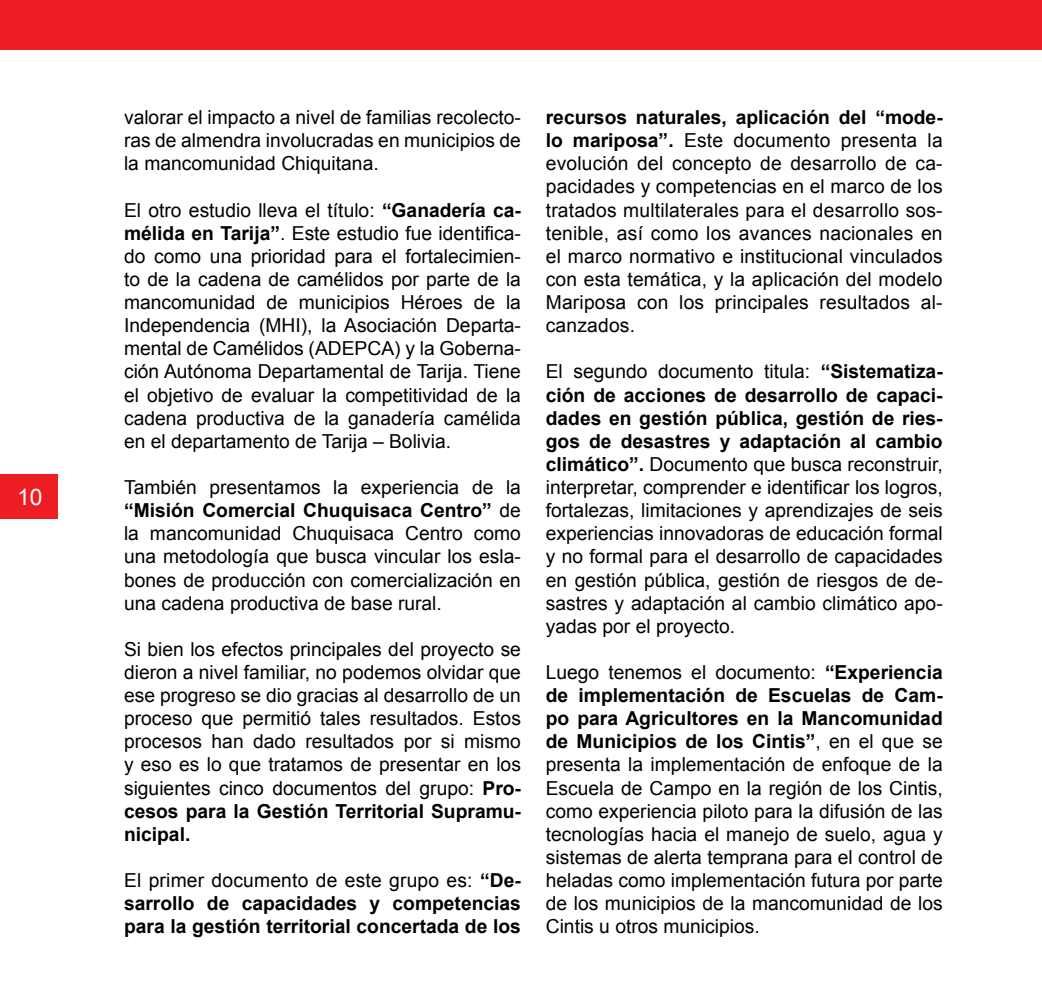
<style>
.page{position:relative;width:1042px;height:993px;background:#fff}
.page>*{position:absolute;margin:0;border:0;box-sizing:border-box;transform-origin:0 0}
.t1{font:22.75px "Arial";color:#fff}
.t2{font:19.25px/23.1px "Arial";color:#000;text-align:justify}
.t3{font:700 19.25px/23.1px "Arial";color:#000;text-align:justify}
.s1{font-weight:700}
.s2{font-weight:400}
</style>
<div class="page">
<div style="left:0;top:0;width:1041px;height:50px;background:#ed1d24"></div>
<div style="left:0;top:474px;width:57px;height:44px;background:#ed1d24"></div>
<p class="t1" style="left:17px;top:481px;width:27px">10</p>
<p class="t2" style="left:124px;top:106px;width:398px">valorar el impacto a nivel de familias recolecto&shy;ras de almendra involucradas en municipios de la mancomunidad Chiquitana.</p>
<p class="t2" style="left:124px;top:198px;width:398px">El otro estudio lleva el título: <span class="s1">“Ganadería ca&shy;mélida en Tarija”</span>. Este estudio fue identifica&shy;do como una prioridad para el fortalecimien&shy;to de la cadena de camélidos por parte de la mancomunidad de municipios Héroes de la Independencia (MHI), la Asociación Departa&shy;mental de Camélidos (ADEPCA) y la Goberna&shy;ción Autónoma Departamental de Tarija. Tiene el objetivo de evaluar la competitividad de la cadena productiva de la ganadería camélida en el departamento de Tarija – Bolivia.</p>
<p class="t2" style="left:124px;top:476px;width:398px">También presentamos la experiencia de la <span class="s1">“Misión Comercial Chuquisaca Centro”</span> de la mancomunidad Chuquisaca Centro como una metodología que busca vincular los esla&shy;bones de producción con comercialización en una cadena productiva de base rural.</p>
<p class="t2" style="left:124px;top:637px;width:398px">Si bien los efectos principales del proyecto se dieron a nivel familiar, no podemos olvidar que ese progreso se dio gracias al desarrollo de un proceso que permitió tales resultados. Estos procesos han dado resultados por si mismo y eso es lo que tratamos de presentar en los siguientes cinco documentos del grupo: <span class="s1">Pro&shy;cesos para la Gestión Territorial Supramu&shy;nicipal.</span></p>
<p class="t3" style="left:124px;top:869px;width:398px"><span class="s2">El primer documento de este grupo es:</span> “De&shy;sarrollo de capacidades y competencias para la gestión territorial concertada de los</p>
<p class="t2" style="left:546px;top:106px;width:398px"><span class="s1">recursos naturales, aplicación del “mode&shy;lo mariposa”.</span> Este documento presenta la evolución del concepto de desarrollo de ca&shy;pacidades y competencias en el marco de los tratados multilaterales para el desarrollo sos&shy;tenible, así como los avances nacionales en el marco normativo e institucional vinculados con esta temática, y la aplicación del modelo Mariposa con los principales resultados al&shy;canzados.</p>
<p class="t2" style="left:546px;top:360px;width:398px">El segundo documento titula: <span class="s1">“Sistematiza&shy;ción de acciones de desarrollo de capaci&shy;dades en gestión pública, gestión de ries&shy;gos de desastres y adaptación al cambio climático”.</span> Documento que busca reconstruir, interpretar, comprender e identificar los logros, fortalezas, limitaciones y aprendizajes de seis experiencias innovadoras de educación formal y no formal para el desarrollo de capacidades en gestión pública, gestión de riesgos de de&shy;sastres y adaptación al cambio climático apo&shy;yadas por el proyecto.</p>
<p class="t2" style="left:546px;top:660px;width:398px">Luego tenemos el documento: <span class="s1">“Experiencia de implementación de Escuelas de Cam&shy;po para Agricultores en la Mancomunidad de Municipios de los Cintis”</span>, en el que se presenta la implementación de enfoque de la Escuela de Campo en la región de los Cintis, como experiencia piloto para la difusión de las tecnologías hacia el manejo de suelo, agua y sistemas de alerta temprana para el control de heladas como implementación futura por parte de los municipios de la mancomunidad de los Cintis u otros municipios.</p>
</div>
